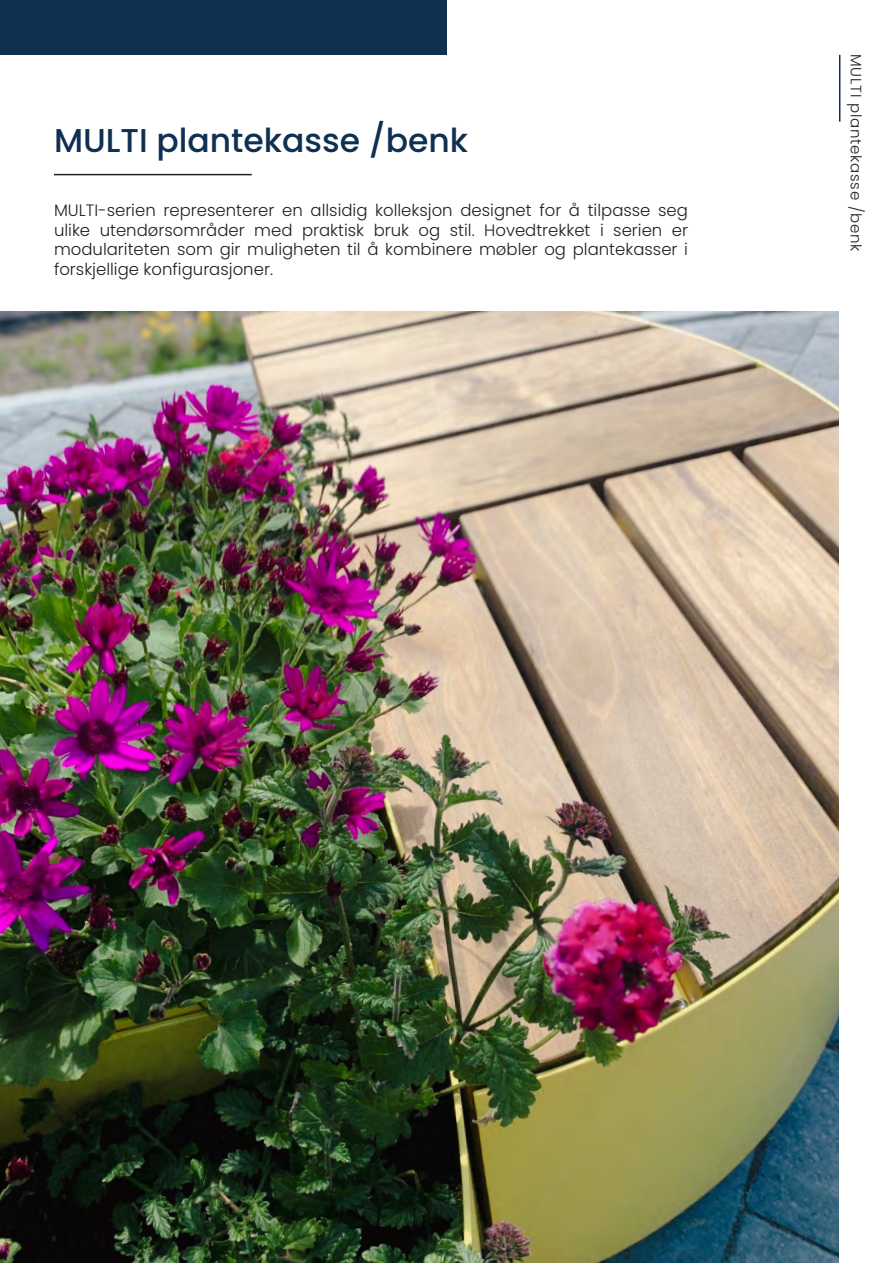
<style>
.page{position:relative;width:893px;height:1263px;background:#fff}
.page>*{position:absolute;margin:0;border:0;box-sizing:border-box;transform-origin:0 0}
.t1{font:500 33px "Poppins";color:#0f3051}
.t2{font:300 16.5px/19.8px "Poppins";color:#231f20;text-align:justify}
.t3{font:300 15px "Poppins";letter-spacing:.05em;color:#231f20}
</style>
<div class="page">
<hr style="left:54px;top:174px;width:198px;height:1px;background:#231f20">
<hr style="left:839px;top:55px;width:1px;height:67px;background:#0f3051">
<div style="left:0;top:0;width:446px;height:54px;background:#0f3051"></div>
<img style="left:0;top:311px;width:839px;height:952px">
<p class="t1" style="left:54px;top:122px;width:416px">MULTI plantekasse /benk</p>
<p class="t2" style="left:54px;top:200px;width:636px">MULTI-serien representerer en allsidig kolleksjon designet for å tilpasse seg ulike utendørsområder med praktisk bruk og stil. Hovedtrekket i serien er modulariteten som gir muligheten til å kombinere møbler og plantekasser i forskjellige konfigurasjoner.</p>
<p class="t3" style="left:865px;top:54px;width:199px;rotate:90deg">MULTI plantekasse /benk</p>
</div>
